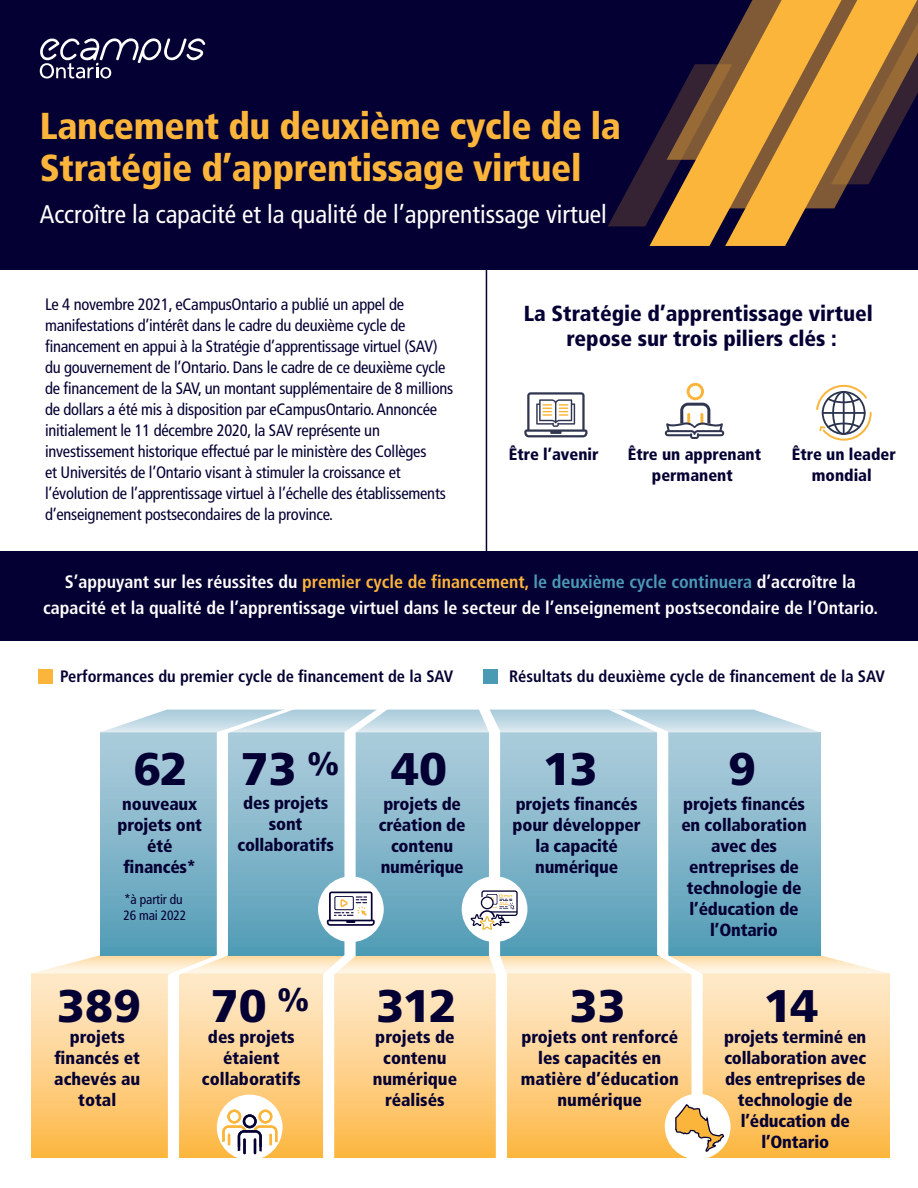
<style>
.page{position:relative;width:918px;height:1188px;background:#fff}
.page>*{position:absolute;margin:0;border:0;box-sizing:border-box;transform-origin:0 0}
.t1{font:900 45.75px "Frutiger LT Std";color:#050033}
.t2{font:900 condensed 37.5px/41.5px "Frutiger LT Std";letter-spacing:-.01em;color:#fcb53b}
.t3{font:condensed 25.5px "Frutiger LT Std";color:#fff}
.t4{font:900 condensed 21.75px/25px "Frutiger LT Std";color:#050033;text-align:center}
.t5{font:700 condensed 18px/25.5px "Frutiger";color:#fff;text-align:center}
.t6{font:900 condensed 17.55px/21px "Frutiger LT Std";letter-spacing:-.01em;color:#050033;text-align:center}
.t7{font:condensed 16.5px/21px "Frutiger LT Std";letter-spacing:-.015em;color:#050033}
.t8{font:700 condensed 16.5px "Frutiger LT Std";color:#050033}
.t9{font:900 condensed 16.5px/21px "Frutiger LT Std";color:#050033;text-align:center}
.t10{font:condensed 13.5px/16.2px "Frutiger LT Std";letter-spacing:-.01em;color:#050033}
.s1{color:#fcb53b}
.s2{color:#4b9ab4}
</style>
<div class="page">
<hr style="left:486px;top:259px;width:1px;height:300px;background:#050033">
<div style="left:0;top:0;width:918px;height:270px;background:#050033"></div>
<div style="left:0;top:551px;width:918px;height:90px;background:#050033"></div>
<svg style="left:39px;top:38px;width:167px;height:41px"></svg>
<svg style="left:650px;top:226px;width:70px;height:20px"></svg>
<svg style="left:725px;top:226px;width:71px;height:20px"></svg>
<svg style="left:608px;top:0;width:310px;height:226px"></svg>
<div style="left:38px;top:669px;width:15px;height:15px;background:#fcb53b"></div>
<div style="left:483px;top:669px;width:15px;height:15px;background:#4b9ab4"></div>
<svg style="left:31px;top:709px;width:858px;height:449px"></svg>
<svg style="left:524px;top:392px;width:64px;height:45px"></svg>
<svg style="left:665px;top:383px;width:59px;height:56px"></svg>
<svg style="left:816px;top:384px;width:56px;height:57px"></svg>
<p class="t2" style="left:40px;top:106px;width:583px">Lancement du deuxième cycle de la<br>Stratégie d’apprentissage virtuel</p>
<p class="t3" style="left:40px;top:199px;width:569px">Accroître la capacité et la qualité de l’apprentissage virtuel</p>
<p class="t7" style="left:45px;top:294px;width:410px">Le 4 novembre 2021, eCampusOntario a publié un appel de manifestations d’intérêt dans le cadre du deuxième cycle de financement en appui à la Stratégie d’apprentissage virtuel (SAV) du gouvernement de l’Ontario. Dans le cadre de ce deuxième cycle de financement de la SAV, un montant supplémentaire de 8 millions de dollars a été mis à disposition par eCampusOntario. Annoncée initialement le 11 décembre 2020, la SAV représente un investissement historique effectué par le ministère des Collèges<br>et Universités de l’Ontario visant à stimuler la croissance et l’évolution de l’apprentissage virtuel à l’échelle des établissements d’enseignement postsecondaires de la province.</p>
<p class="t4" style="left:524px;top:300px;width:351px">La Stratégie d’apprentissage virtuel repose sur trois piliers clés :</p>
<p class="t9" style="left:509px;top:444px;width:91px">Être l’avenir</p>
<p class="t9" style="left:628px;top:444px;width:135px">Être un apprenant permanent</p>
<p class="t9" style="left:792px;top:444px;width:105px">Être un leader mondial</p>
<p class="t5" style="left:43px;top:569px;width:837px">S’appuyant sur les réussites du <span class="s1">premier cycle de financement,</span> <span class="s2">le deuxième cycle continuera</span> d’accroître la capacité et la qualité de l’apprentissage virtuel dans le secteur de l’enseignement postsecondaire de l’Ontario.</p>
<p class="t8" style="left:60px;top:667px;width:395px">Performances du premier cycle de financement de la SAV</p>
<p class="t8" style="left:509px;top:667px;width:377px">Résultats du deuxième cycle de financement de la SAV</p>
<p class="t1" style="left:134px;top:742px;width:56px">62</p>
<p class="t6" style="left:117px;top:794px;width:86px">nouveaux projets ont été financés*</p>
<p class="t10" style="left:123px;top:891px;width:65px">*à partir du<br>26 mai 2022</p>
<p class="t1" style="left:241px;top:742px;width:100px">73 <sup>%</sup></p>
<p class="t6" style="left:237px;top:792px;width:98px">des projets sont collaboratifs</p>
<p class="t1" style="left:57px;top:978px;width:85px">389</p>
<p class="t6" style="left:54px;top:1026px;width:88px">projets financés et achevés au total</p>
<p class="t1" style="left:211px;top:978px;width:100px">70 <sup>%</sup></p>
<p class="t6" style="left:202px;top:1026px;width:100px">des projets étaient collaboratifs</p>
<p class="t1" style="left:391px;top:742px;width:57px">40</p>
<p class="t6" style="left:379px;top:794px;width:88px">projets de création de contenu numérique</p>
<p class="t1" style="left:377px;top:978px;width:82px">312</p>
<p class="t6" style="left:373px;top:1026px;width:86px">projets de contenu numérique réalisés</p>
<p class="t1" style="left:543px;top:742px;width:57px">13</p>
<p class="t6" style="left:513px;top:794px;width:130px">projets financés pour développer la capacité numérique</p>
<p class="t1" style="left:728px;top:742px;width:29px">9</p>
<p class="t6" style="left:681px;top:794px;width:127px">projets financés en collaboration avec des entreprises de technologie de l’éducation de l’Ontario</p>
<p class="t1" style="left:570px;top:978px;width:57px">33</p>
<p class="t6" style="left:521px;top:1026px;width:160px">projets ont renforcé les capacités en matière d’éducation numérique</p>
<p class="t1" style="left:763px;top:978px;width:57px">14</p>
<p class="t6" style="left:724px;top:1026px;width:144px">projets terminé en collaboration avec des entreprises de technologie de l’éducation de l’Ontario</p>
</div>
